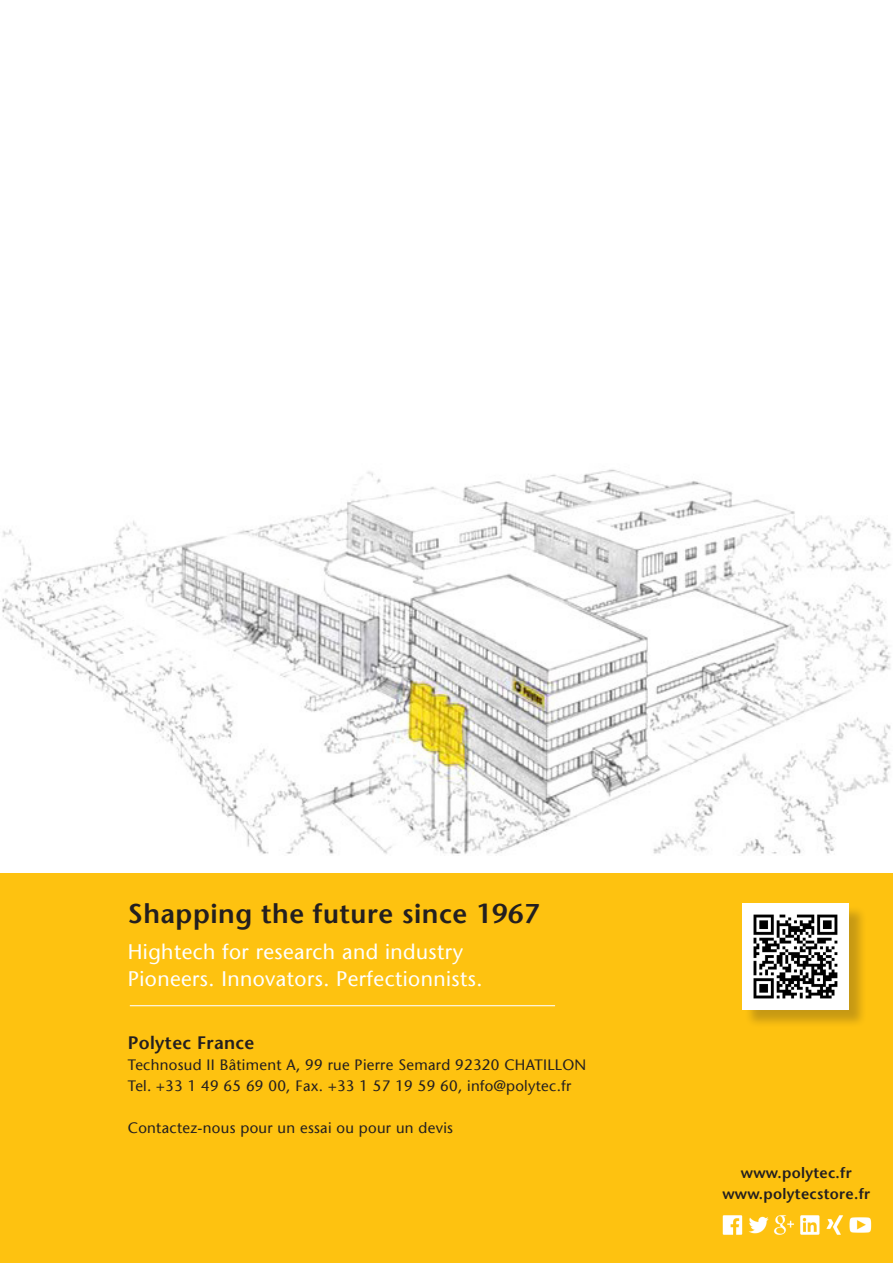
<style>
.page{position:relative;width:893px;height:1263px;background:#fff}
.page>*{position:absolute;margin:0;border:0;box-sizing:border-box;transform-origin:0 0}
.Subline_unten{font:600 27px "Stone Sans LT";letter-spacing:.02em;color:#231f20}
.Subline_unten_weiß{font:21px "Stone Sans LT";letter-spacing:.02em;color:#fff}
.Subline_unten_weiß-2{font:600 18px "Stone Sans LT";letter-spacing:.02em;color:#231f20}
.Subline_unten_weiß-3{font:15px "Stone Sans LT";letter-spacing:.02em;color:#231f20}
.Subline_unten_weiß-4{font:600 15px "Stone Sans LT";letter-spacing:.02em;color:#231f20}
</style>
<div class="page">
<div style="left:0;top:873px;width:893px;height:390px;background:#fec210"></div>
<hr style="left:130px;top:1005px;width:425px;height:1px;background:#fff">
<img style="left:2px;top:469px;width:889px;height:385px">
<img style="left:722px;top:1215px;width:150px;height:20px">
<div style="left:744px;top:905px;width:123px;height:123px;background:#231f20;opacity:.25"></div>
<img style="left:742px;top:903px;width:106px;height:106px">
<p class="Subline_unten" style="left:128px;top:897px;width:413px">Shapping the future since 1967</p>
<p class="Subline_unten_weiß" style="left:128px;top:939px;width:337px">Hightech for research and industry</p>
<p class="Subline_unten_weiß" style="left:128px;top:966px;width:356px">Pioneers. Innovators. Perfectionnists.</p>
<p class="Subline_unten_weiß-2" style="left:128px;top:1032px;width:128px">Polytec France</p>
<p class="Subline_unten_weiß-3" style="left:128px;top:1056px;width:460px">Technosud II Bâtiment A, 99 rue Pierre Semard 92320 CHATILLON</p>
<p class="Subline_unten_weiß-3" style="left:128px;top:1077px;width:445px">Tel. +33 1 49 65 69 00, Fax. +33 1 57 19 59 60, info@polytec.fr</p>
<p class="Subline_unten_weiß-3" style="left:128px;top:1119px;width:327px">Contactez-nous pour un essai ou pour un devis</p>
<p class="Subline_unten_weiß-4" style="left:741px;top:1164px;width:112px">www.polytec.fr</p>
<p class="Subline_unten_weiß-4" style="left:722px;top:1185px;width:149px">www.polytecstore.fr</p>
</div>
